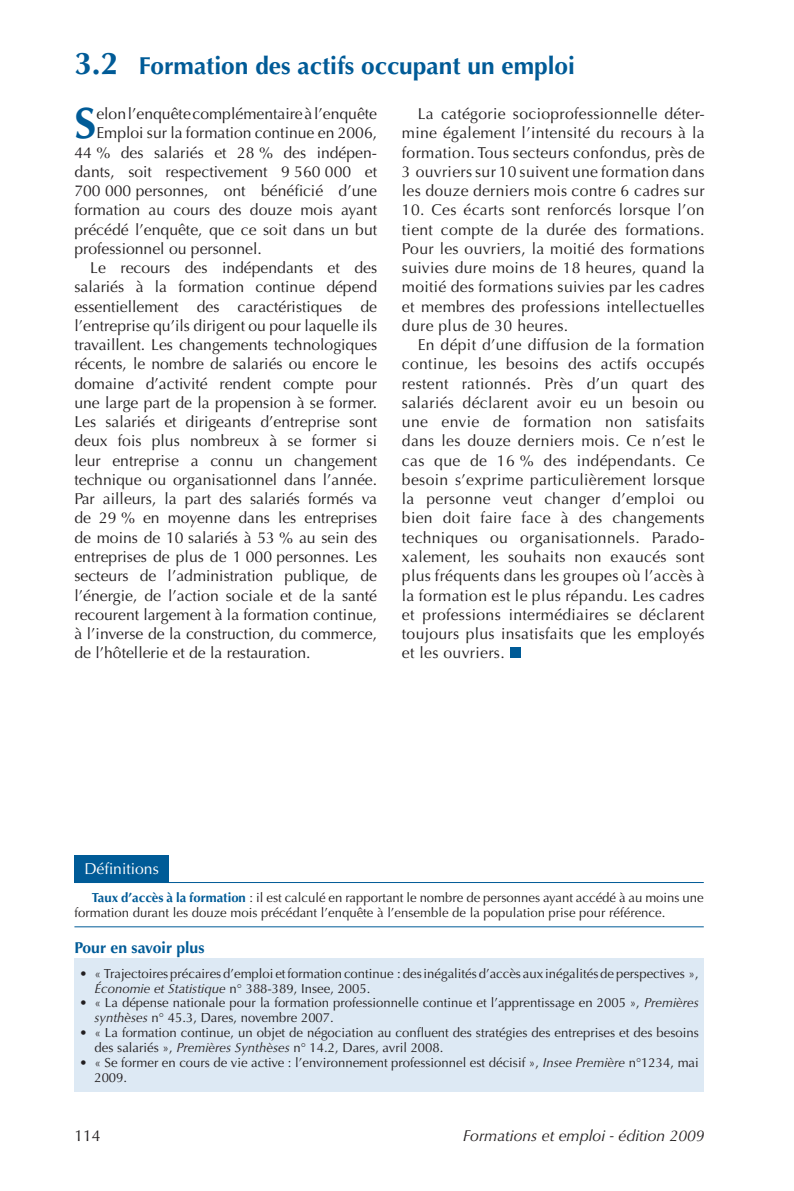
<style>
.page{position:relative;width:794px;height:1191px;background:#fff}
.page>*{position:absolute;margin:0;border:0;box-sizing:border-box;transform-origin:0 0}
.t1{font:700 43.93px "Optima";color:#005b97}
.t2{font:700 24.5px "Optima";color:#005b97}
.t3{font:15.75px/19.2px "Optima";color:#231f20;text-align:justify}
.t4{font:italic 15.75px "Optima";color:#231f20}
.t5{font:700 15.75px "Optima";color:#005b97}
.t6{font:15.75px "Optima";color:#fff}
.t7{font:13.12px/14.9px "Optima";color:#231f20}
.s1{font-size:31.5px}
.s2{font-weight:700;color:#005b97}
.s3{font-style:italic}
</style>
<div class="page">
<div style="left:510px;top:647px;width:10px;height:11px;background:#005b97"></div>
<div style="left:74px;top:854px;width:95px;height:28px;background:#005b97"></div>
<div style="left:74px;top:958px;width:630px;height:133px;background:#dde9f4"></div>
<hr style="left:74px;top:882px;width:630px;height:1px;background:#005b97">
<hr style="left:74px;top:926px;width:630px;height:1px;background:#005b97">
<h2 class="t2" style="left:74px;top:56px;width:502px"><span class="s1">3.2</span> Formation des actifs occupant un emploi</h2>
<h1 class="t1" style="left:74px;top:105px;width:23px">S</h1>
<p class="t3" style="left:96px;top:106px;width:282px">elon l’enquête complémentaire à l’enquête</p>
<p class="t3" style="left:402px;top:106px;width:304px;text-indent:16px">La catégorie socioprofessionnelle déter&shy;mine également l’intensité du recours à la formation. Tous secteurs confondus, près de 3 ouvriers sur 10 suivent une formation dans les douze derniers mois contre 6 cadres sur</p>
<p class="t3" style="left:402px;top:202px;width:304px">10. Ces écarts sont renforcés lorsque l’on tient compte de la durée des formations.<br>Pour les ouvriers, la moitié des formations suivies dure moins de 18 heures, quand la moitié des formations suivies par les cadres et membres des professions intellectuelles dure plus de 30 heures.</p>
<p class="t3" style="left:402px;top:337px;width:304px;text-indent:16px">En dépit d’une diffusion de la formation continue, les besoins des actifs occupés restent rationnés. Près d’un quart des salariés déclarent avoir eu un besoin ou une envie de formation non satisfaits dans les douze derniers mois. Ce n’est le cas que de 16 % des indépendants. Ce besoin s’exprime particulièrement lorsque la personne veut changer d’emploi ou bien doit faire face à des changements techniques ou organisationnels. Parado&shy;xalement, les souhaits non exaucés sont plus fréquents dans les groupes où l’accès à la formation est le plus répandu. Les cadres et professions intermédiaires se déclarent toujours plus insatisfaits que les employés et les ouvriers.</p>
<p class="t3" style="left:96px;top:125px;width:282px">Emploi sur la formation continue en 2006,</p>
<p class="t3" style="left:74px;top:144px;width:304px">44 % des salariés et 28 % des indépen-</p>
<p class="t3" style="left:74px;top:163px;width:304px">dants, soit respectivement 9 560 000 et</p>
<p class="t3" style="left:74px;top:183px;width:304px">700 000 personnes, ont bénéficié d’une</p>
<p class="t3" style="left:74px;top:202px;width:304px">formation au cours des douze mois ayant</p>
<p class="t3" style="left:74px;top:221px;width:304px">précédé l’enquête, que ce soit dans un but</p>
<p class="t3" style="left:74px;top:240px;width:189px">professionnel ou personnel.</p>
<p class="t3" style="left:90px;top:260px;width:288px">Le recours des indépendants et des</p>
<p class="t3" style="left:74px;top:279px;width:304px">salariés à la formation continue dépend</p>
<p class="t3" style="left:74px;top:298px;width:304px">essentiellement des caractéristiques de</p>
<p class="t3" style="left:74px;top:317px;width:304px">l’entreprise qu’ils dirigent ou pour laquelle ils</p>
<p class="t3" style="left:74px;top:337px;width:304px">travaillent. Les changements technologiques</p>
<p class="t3" style="left:74px;top:356px;width:304px">récents, le nombre de salariés ou encore le</p>
<p class="t3" style="left:74px;top:375px;width:304px">domaine d’activité rendent compte pour</p>
<p class="t3" style="left:74px;top:394px;width:304px">une large part de la propension à se former.</p>
<p class="t3" style="left:74px;top:414px;width:304px">Les salariés et dirigeants d’entreprise sont</p>
<p class="t3" style="left:74px;top:433px;width:304px">deux fois plus nombreux à se former si</p>
<p class="t3" style="left:74px;top:452px;width:304px">leur entreprise a connu un changement</p>
<p class="t3" style="left:74px;top:471px;width:304px">technique ou organisationnel dans l’année.</p>
<p class="t3" style="left:74px;top:491px;width:304px">Par ailleurs, la part des salariés formés va</p>
<p class="t3" style="left:74px;top:510px;width:304px">de 29 % en moyenne dans les entreprises</p>
<p class="t3" style="left:74px;top:529px;width:304px">de moins de 10 salariés à 53 % au sein des</p>
<p class="t3" style="left:74px;top:548px;width:304px">entreprises de plus de 1 000 personnes. Les</p>
<p class="t3" style="left:74px;top:568px;width:304px">secteurs de l’administration publique, de</p>
<p class="t3" style="left:74px;top:587px;width:304px">l’énergie, de l’action sociale et de la santé</p>
<p class="t3" style="left:74px;top:606px;width:304px">recourent largement à la formation continue,</p>
<p class="t3" style="left:74px;top:625px;width:304px">à l’inverse de la construction, du commerce,</p>
<p class="t3" style="left:74px;top:645px;width:238px">de l’hôtellerie et de la restauration.</p>
<p class="t6" style="left:84px;top:862px;width:76px">Définitions</p>
<p class="t7" style="left:74px;top:891px;width:631px;text-indent:17px"><span class="s2">Taux d’accès à la formation</span> : il est calculé en rapportant le nombre de personnes ayant accédé à au moins une formation durant les douze mois précédant l’enquête à l’ensemble de la population prise pour référence.</p>
<p class="t5" style="left:74px;top:941px;width:132px">Pour en savoir plus</p>
<p class="t7" style="left:95px;top:967px;width:605px;text-indent:-15px">• « Trajectoires précaires d’emploi et formation continue : des inégalités d’accès aux inégalités de perspectives »,<br><span class="s3">Économie et Statistique</span> n° 388-389, Insee, 2005.</p>
<p class="t7" style="left:95px;top:996px;width:605px;text-indent:-15px">• « La dépense nationale pour la formation professionnelle continue et l’apprentissage en 2005 », <span class="s3">Premières synthèses</span> n° 45.3, Dares, novembre 2007.</p>
<p class="t7" style="left:95px;top:1026px;width:605px;text-indent:-15px">• « La formation continue, un objet de négociation au confluent des stratégies des entreprises et des besoins des salariés », <span class="s3">Premières Synthèses</span> n° 14.2, Dares, avril 2008.</p>
<p class="t7" style="left:94px;top:1056px;width:606px;text-indent:-15px">• « Se former en cours de vie active : l’environnement professionnel est décisif », <span class="s3">Insee Première</span> n°1234, mai<br>2009.</p>
<p class="t3" style="left:74px;top:1128px;width:28px">114</p>
<p class="t4" style="left:463px;top:1129px;width:243px">Formations et emploi - édition 2009</p>
</div>
